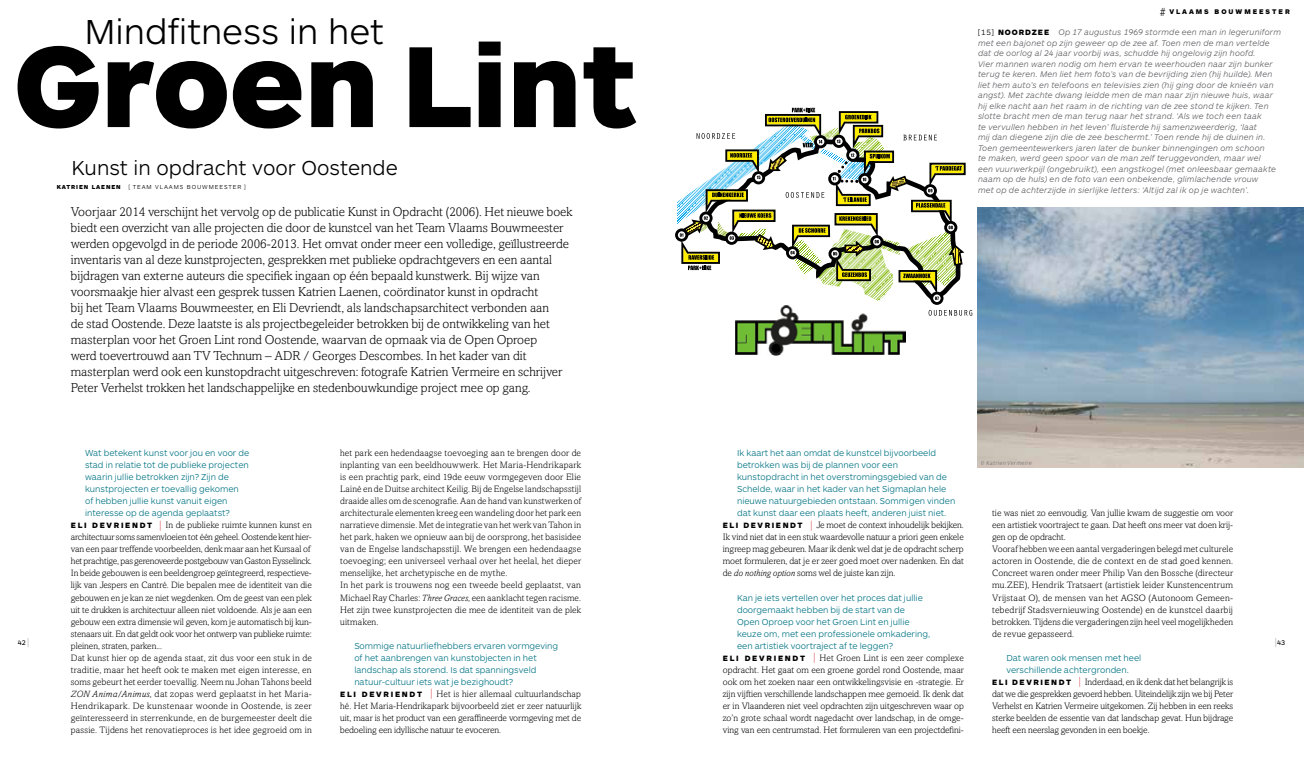
<style>
.page{position:relative;width:1304px;height:766px;background:#fff}
.page>*{position:absolute;margin:0;border:0;box-sizing:border-box;transform-origin:0 0}
.t1{font:900 119.6px "ARS Maquette";color:#000}
.t2{font:300 36px "ARS Maquette";color:#000}
.t3{font:300 21px "ARS Maquette";color:#000}
.t4{font:300 13px/16px "Amasis MT Std";color:#000}
.t5{font:300 9.3px/12px "Amasis MT Std";letter-spacing:.005em;color:#000;text-align:justify}
.t6{font:300 9px/12px "ARS Maquette";color:#007384}
.t7{font:italic 300 8.5px/10.5px "ARS Maquette";letter-spacing:.015em;color:#5c5b60}
.t8{font:900 7px "ARS Maquette";letter-spacing:.28em;color:#000}
.t9{font:7px "ARS Maquette";color:#000}
.t10{font:300 6px "ARS Maquette";letter-spacing:.15em;color:#000}
.t11{font:italic 300 6px "Vista Sans";letter-spacing:.02em;color:#818084}
.t12{font:900 6px "ARS Maquette";letter-spacing:.15em;color:#000}
.s1{font-family:"Vista Sans";font-weight:300;font-size:12px}
.s2{font-style:normal;font-size:8px;color:#000}
.s3{font-weight:900;font-style:normal;font-size:8px;color:#000}
.s4{font-style:italic}
.s5{font-family:"ARS Maquette";font-weight:900;font-size:8px}
.s6{font-size:12.1px;color:#d1010e}
.s7{font-weight:300;font-size:11.2px}
</style>
<div class="page">
<img style="left:978px;top:207px;width:326px;height:260px">
<svg style="left:675px;top:108px;width:297px;height:207px"></svg>
<img style="left:735px;top:305px;width:171px;height:50px">
<h2 class="t2" style="left:84px;top:9px;width:301px">Mindfitness in het</h2>
<h1 class="t1" style="left:14px;top:9px;width:624px">Groen Lint</h1>
<h3 class="t3" style="left:72px;top:155px;width:328px">Kunst in opdracht voor Oostende</h3>
<p class="t12" style="left:57px;top:183px;width:65px">KATRIEN LAENEN</p>
<p class="t10" style="left:128px;top:183px;width:119px">[ TEAM VLAAMS BOUWMEESTER ]</p>
<p class="t4" style="left:71px;top:204px;width:503px">Voorjaar 2014 verschijnt het vervolg op de publicatie Kunst in Opdracht (2006). Het nieuwe boek biedt een overzicht van alle projecten die door de kunstcel van het Team Vlaams Bouwmeester werden opgevolgd in de periode 2006-2013. Het omvat onder meer een volledige, geïllustreerde inventaris van al deze kunstprojecten, gesprekken met publieke opdrachtgevers en een aantal bijdragen van externe auteurs die specifiek ingaan op één bepaald kunstwerk. Bij wijze van voorsmaakje hier alvast een gesprek tussen Katrien Laenen, coördinator kunst in opdracht<br>bij het Team Vlaams Bouwmeester, en Eli Devriendt, als landschapsarchitect verbonden aan<br>de stad Oostende. Deze laatste is als projectbegeleider betrokken bij de ontwikkeling van het masterplan voor het Groen Lint rond Oostende, waarvan de opmaak via de Open Oproep<br>werd toevertrouwd aan TV Technum – ADR / Georges Descombes. In het kader van dit masterplan werd ook een kunstopdracht uitgeschreven: fotografe Katrien Vermeire en schrijver Peter Verhelst trokken het landschappelijke en stedenbouwkundige project mee op gang.</p>
<p class="t8" style="left:1160px;top:7px;width:131px"><span class="s1">#</span> VLAAMS BOUWMEESTER</p>
<p class="t7" style="left:978px;top:27px;width:305px"><span class="s2">[15]</span> <span class="s3">NOORDZEE</span> Op 17 augustus 1969 stormde een man in legeruniform met een bajonet op zijn geweer op de zee af. Toen men de man vertelde dat de oorlog al 24 jaar voorbij was, schudde hij ongelovig zijn hoofd.<br>Vier mannen waren nodig om hem ervan te weerhouden naar zijn bunker terug te keren. Men liet hem foto’s van de bevrijding zien (hij huilde). Men liet hem auto’s en telefoons en televisies zien (hij ging door de knieën van angst). Met zachte dwang leidde men de man naar zijn nieuwe huis, waar hij elke nacht aan het raam in de richting van de zee stond te kijken. Ten slotte bracht men de man terug naar het strand. ‘Als we toch een taak<br>te vervullen hebben in het leven’ fluisterde hij samenzweerderig, ‘laat<br>mij dan diegene zijn die de zee beschermt.’ Toen rende hij de duinen in.<br>Toen gemeentewerkers jaren later de bunker binnengingen om schoon<br>te maken, werd geen spoor van de man zelf teruggevonden, maar wel<br>een vuurwerkpijl (ongebruikt), een angstkogel (met onleesbaar gemaakte naam op de huls) en de foto van een onbekende, glimlachende vrouw<br>met op de achterzijde in sierlijke letters: ‘Altijd zal ik op je wachten’.</p>
<p class="t5" style="left:340px;top:447px;width:242px;text-align:left">het park een hedendaagse toevoeging aan te brengen door de inplanting van een beeldhouwwerk. Het Maria-Hendrikapark is een prachtig park, eind 19de eeuw vormgegeven door Elie Lainé en de Duitse architect Keilig. Bij de Engelse landschapsstijl draaide alles om de scenografie. Aan de hand van kunstwerken of architecturale elementen kreeg een wandeling door het park een narratieve dimensie. Met de integratie van het werk van Tahon in het park, haken we opnieuw aan bij de oorsprong, het basisidee van de Engelse landschapsstijl. We brengen een hedendaagse toevoeging; een universeel verhaal over het heelal, het dieper menselijke, het archetypische en de mythe.<br>In het park is trouwens nog een tweede beeld geplaatst, van Michael Ray Charles: <span class="s4">Three Graces</span>, een aanklacht tegen racisme.<br>Het zijn twee kunstprojecten die mee de identiteit van de plek uitmaken.</p>
<p class="t6" style="left:354px;top:638px;width:205px">Sommige natuurliefhebbers ervaren vormgeving of het aanbrengen van kunstobjecten in het landschap als storend. Is dat spanningsveld natuur-cultuur iets wat je bezighoudt?</p>
<p class="t5" style="left:340px;top:687px;width:243px"><span class="s5">E L I D E V R I E N D T</span> <span class="s6">|</span> Het is hier allemaal cultuurlandschap hé. Het Maria-Hendrikapark bijvoorbeeld ziet er zeer natuurlijk uit, maar is het product van een geraffineerde vormgeving met de bedoeling een idyllische natuur te evoceren.</p>
<p class="t6" style="left:85px;top:446px;width:166px">Wat betekent kunst voor jou en voor de stad in relatie tot de publieke projecten waarin jullie betrokken zijn? Zijn de kunstprojecten er toevallig gekomen of hebben jullie kunst vanuit eigen interesse op de agenda geplaatst?</p>
<p class="t5" style="left:71px;top:519px;width:242px;text-align:left"><span class="s5">E L I D E V R I E N D T</span> <span class="s6">|</span> In de publieke ruimte kunnen kunst en architectuur soms samenvloeien tot één geheel. Oostende kent hier&shy;van een paar treffende voorbeelden, denk maar aan het Kursaal of het prachtige, pas gerenoveerde postgebouw van Gaston Eysselinck.<br>In beide gebouwen is een beeldengroep geïntegreerd, respectieve&shy;lijk van Jespers en Cantré. Die bepalen mee de identiteit van die gebouwen en je kan ze niet wegdenken. Om de geest van een plek uit te drukken is architectuur alleen niet voldoende. Als je aan een gebouw een extra dimensie wil geven, kom je automatisch bij kun&shy;stenaars uit. En dat geldt ook voor het ontwerp van publieke ruimte: pleinen, straten, parken...<br>Dat kunst hier op de agenda staat, zit dus voor een stuk in de traditie, maar het heeft ook te maken met eigen interesse, en soms gebeurt het eerder toevallig. Neem nu Johan Tahons beeld <span class="s4">ZON Anima/Animus,</span> dat zopas werd geplaatst in het Maria-Hendrikapark. De kunstenaar woonde in Oostende, is zeer geïnteresseerd in sterrenkunde, en de burgemeester deelt die passie. Tijdens het renovatieproces is het idee gegroeid om in</p>
<p class="t6" style="left:737px;top:446px;width:220px">Ik kaart het aan omdat de kunstcel bijvoorbeeld betrokken was bij de plannen voor een kunstopdracht in het overstromingsgebied van de Schelde, waar in het kader van het Sigmaplan hele nieuwe natuurgebieden ontstaan. Sommigen vinden dat kunst daar een plaats heeft, anderen juist niet.</p>
<p class="t5" style="left:723px;top:519px;width:242px"><span class="s5">E L I D E V R I E N D T</span> <span class="s6">|</span> Je moet de context inhoudelijk bekijken.<br>Ik vind niet dat in een stuk waardevolle natuur a priori geen enkele ingreep mag gebeuren. Maar ik denk wel dat je de opdracht scherp moet formuleren, dat je er zeer goed moet over nadenken. En dat de <span class="s4">do nothing option</span> soms wel de juiste kan zijn.</p>
<p class="t6" style="left:737px;top:590px;width:195px">Kan je iets vertellen over het proces dat jullie doorgemaakt hebben bij de start van de<br>Open Oproep voor het Groen Lint en jullie keuze om, met een professionele omkadering, een artistiek voortraject af te leggen?</p>
<p class="t5" style="left:723px;top:651px;width:243px"><span class="s5">E L I D E V R I E N D T</span> <span class="s6">|</span> Het Groen Lint is een zeer complexe opdracht. Het gaat om een groene gordel rond Oostende, maar ook om het zoeken naar een ontwikkelingsvisie en -strategie. Er zijn vijftien verschillende landschappen mee gemoeid. Ik denk dat er in Vlaanderen niet veel opdrachten zijn uitgeschreven waar op zo’n grote schaal wordt nagedacht over landschap, in de omge&shy;ving van een centrumstad. Het formuleren van een projectdefini-</p>
<p class="t11" style="left:981px;top:459px;width:53px">© Katrien Vermeire</p>
<p class="t5" style="left:992px;top:507px;width:243px;text-align:left">tie was niet zo eenvoudig. Van jullie kwam de suggestie om voor een artistiek voortraject te gaan. Dat heeft ons meer vat doen krij&shy;gen op de opdracht.<br>Vooraf hebben we een aantal vergaderingen belegd met culturele actoren in Oostende, die de context en de stad goed kennen.<br>Concreet waren onder meer Philip Van den Bossche (directeur mu.ZEE), Hendrik Tratsaert (artistiek leider Kunstencentrum Vrijstaat O), de mensen van het AGSO (Autonoom Gemeen&shy;tebedrijf Stadsvernieuwing Oostende) en de kunstcel daarbij betrokken. Tijdens die vergaderingen zijn heel veel mogelijkheden de revue gepasseerd.</p>
<p class="t6" style="left:1006px;top:650px;width:137px">Dat waren ook mensen met heel verschillende achtergronden.</p>
<p class="t5" style="left:992px;top:675px;width:243px"><span class="s5">E L I D E V R I E N D T</span> <span class="s6">|</span> Inderdaad, en ik denk dat het belangrijk is dat we die gesprekken gevoerd hebben. Uiteindelijk zijn we bij Peter Verhelst en Katrien Vermeire uitgekomen. Zij hebben in een reeks sterke beelden de essentie van dat landschap gevat. Hun bijdrage heeft een neerslag gevonden in een boekje.</p>
<p class="t9" style="left:18px;top:637px;width:12px">42 <span class="s7">|</span></p>
<p class="t9" style="left:1275px;top:637px;width:11px"><span class="s7">|</span> 43</p>
</div>
